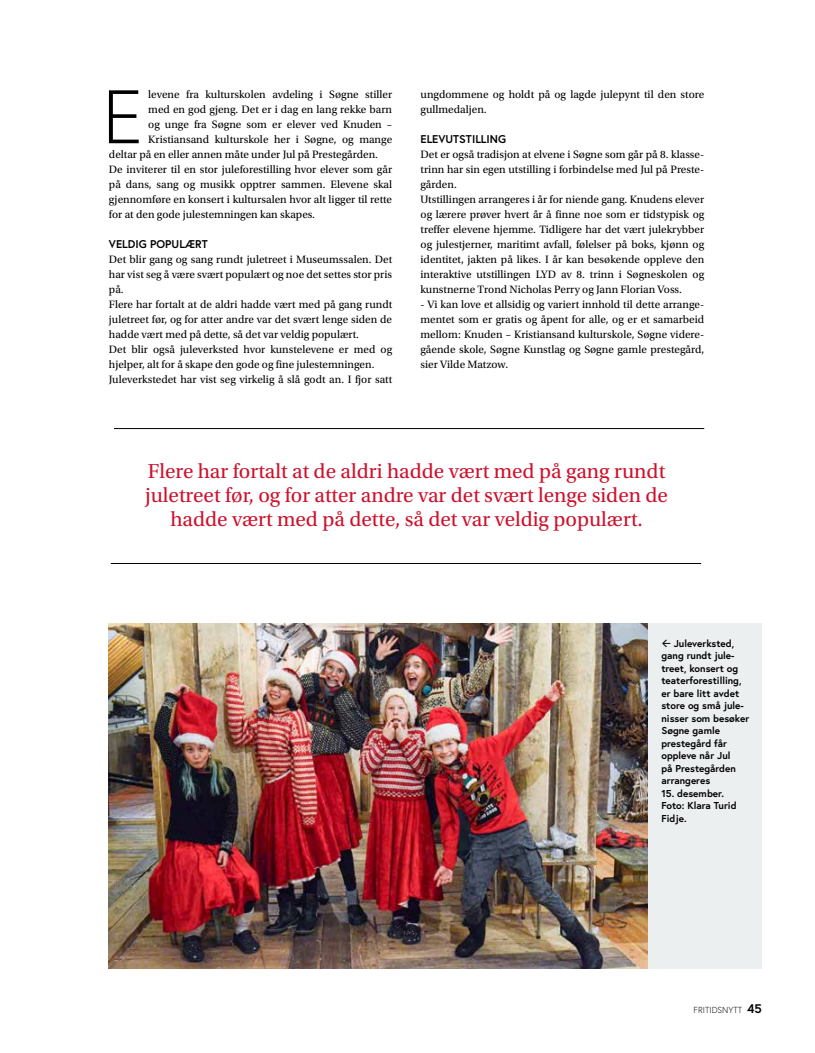
<style>
.page{position:relative;width:815px;height:1053px;background:#fff}
.page>*{position:absolute;margin:0;border:0;box-sizing:border-box;transform-origin:0 0}
.t1{font:300 75.5px "Europa";color:#000}
.t2{font:21.25px/23.8px "Utopia Std";color:#cd122d;text-align:center}
.t3{font:11.25px/15px "Utopia Std";color:#000}
.t4{font:700 11.25px "Europa";color:#000}
.t5{font:700 10px/12.5px "Europa";color:#000}
.t6{font:300 8.75px "Europa";color:#000}
.s1{font-weight:700;font-size:12.5px}
</style>
<div class="page">
<img style="left:109px;top:623px;width:539px;height:345px">
<hr style="left:114px;top:428px;width:590px;height:1px;background:#000">
<hr style="left:111px;top:563px;width:590px;height:1px;background:#000">
<div style="left:648px;top:623px;width:114px;height:345px;background:#eceff0"></div>
<h1 class="t1" style="left:102px;top:70px;width:42px">E</h1>
<p class="t3" style="left:148px;top:87px;width:245px">levene fra kulturskolen avdeling i Søgne stiller</p>
<p class="t3" style="left:148px;top:102px;width:245px">med en god gjeng. Det er i dag en lang rekke barn</p>
<p class="t3" style="left:148px;top:117px;width:245px">og unge fra Søgne som er elever ved Knuden –</p>
<p class="t3" style="left:148px;top:132px;width:245px">Kristiansand kulturskole her i Søgne, og mange</p>
<p class="t3" style="left:109px;top:147px;width:271px">deltar på en eller annen måte under Jul på Prestegården.</p>
<p class="t3" style="left:109px;top:162px;width:285px">De inviterer til en stor juleforestilling hvor elever som går</p>
<p class="t3" style="left:109px;top:177px;width:285px">på dans, sang og musikk opptrer sammen. Elevene skal</p>
<p class="t3" style="left:109px;top:192px;width:285px">gjennomføre en konsert i kultursalen hvor alt ligger til rette</p>
<p class="t3" style="left:109px;top:207px;width:208px">for at den gode julestemningen kan skapes.</p>
<p class="t4" style="left:109px;top:237px;width:100px">VELDIG POPULÆRT</p>
<p class="t3" style="left:109px;top:252px;width:285px">Det blir gang og sang rundt juletreet i Museumssalen. Det har vist seg å være svært populært og noe det settes stor pris på.<br>Flere har fortalt at de aldri hadde vært med på gang rundt juletreet før, og for atter andre var det svært lenge siden de hadde vært med på dette, så det var veldig populært.<br>Det blir også juleverksted hvor kunstelevene er med og hjelper, alt for å skape den gode og fine julestemningen.<br>Juleverkstedet har vist seg virkelig å slå godt an. I fjor satt</p>
<p class="t3" style="left:421px;top:87px;width:285px">ungdommene og holdt på og lagde julepynt til den store gullmedaljen.</p>
<p class="t4" style="left:421px;top:131px;width:87px">ELEVUTSTILLING</p>
<p class="t3" style="left:421px;top:147px;width:285px">Det er også tradisjon at elvene i Søgne som går på 8. klasse&shy;trinn har sin egen utstilling i forbindelse med Jul på Preste&shy;gården.<br>Utstillingen arrangeres i år for niende gang. Knudens elever og lærere prøver hvert år å finne noe som er tidstypisk og treffer elevene hjemme. Tidligere har det vært julekrybber og julestjerner, maritimt avfall, følelser på boks, kjønn og identitet, jakten på likes. I år kan besøkende oppleve den interaktive utstillingen LYD av 8. trinn i Søgneskolen og kunstnerne Trond Nicholas Perry og Jann Florian Voss.</p>
<p class="t3" style="left:421px;top:297px;width:285px;text-align:justify">- Vi kan love et allsidig og variert innhold til dette arrange&shy;mentet som er gratis og åpent for alle, og er et samarbeid mellom: Knuden – Kristiansand kulturskole, Søgne videre&shy;gående skole, Søgne Kunstlag og Søgne gamle prestegård, sier Vilde Matzow.</p>
<h2 class="t2" style="left:145px;top:459px;width:524px">Flere har fortalt at de aldri hadde vært med på gang rundt juletreet før, og for atter andre var det svært lenge siden de hadde vært med på dette, så det var veldig populært.</h2>
<p class="t5" style="left:661px;top:636px;width:89px;text-indent:12px">Juleverksted, gang rundt jule&shy;treet, konsert og teaterforestilling, er bare litt avdet store og små jule&shy;nisser som besøker<br>Søgne gamle prestegård får oppleve når Jul<br>på Prestegården arrangeres</p>
<p class="t5" style="left:661px;top:786px;width:77px">15. desember.<br>Foto: Klara Turid<br>Fidje.</p>
<p class="t6" style="left:694px;top:1004px;width:70px">FRITIDSNYTT <span class="s1">45</span></p>
</div>
